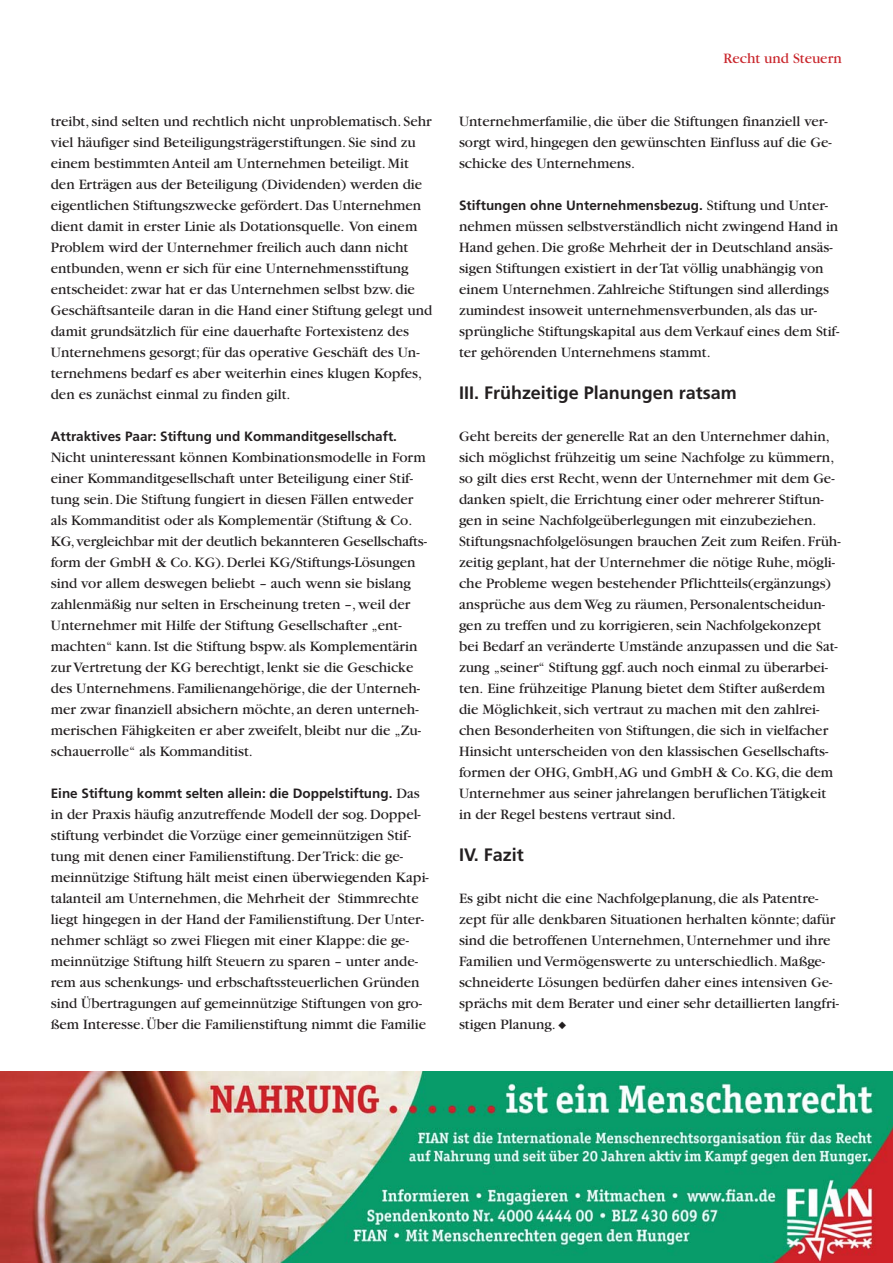
<style>
.page{position:relative;width:893px;height:1263px;background:#fff}
.page>*{position:absolute;margin:0;border:0;box-sizing:border-box;transform-origin:0 0}
.t1{font:700 18px "Frutiger";color:#231f20}
.t2{font:15px/21px "Garamond";color:#231f20}
.t3{font:15px "Garamond";color:#c9252b}
.t4{font:700 13.5px "Frutiger";color:#231f20}
.s1{font-family:"Garamond";font-weight:400;font-size:15px}
</style>
<div class="page">
<img style="left:0;top:1072px;width:892px;height:191px">
<p class="t2" style="left:51px;top:112px;width:383px">treibt, sind selten und rechtlich nicht unproblematisch. Sehr viel häufiger sind Beteiligungsträgerstiftungen. Sie sind zu einem bestimmten Anteil am Unternehmen beteiligt. Mit den Erträgen aus der Beteiligung (Dividenden) werden die eigentlichen Stiftungszwecke gefördert. Das Unternehmen dient damit in erster Linie als Dotationsquelle. Von einem Problem wird der Unternehmer freilich auch dann nicht entbunden, wenn er sich für eine Unternehmensstiftung entscheidet: zwar hat er das Unternehmen selbst bzw. die Geschäftsanteile daran in die Hand einer Stiftung gelegt und damit grundsätzlich für eine dauerhafte Fortexistenz des Unternehmens gesorgt; für das operative Geschäft des Un&shy;ternehmens bedarf es aber weiterhin eines klugen Kopfes, den es zunächst einmal zu finden gilt.</p>
<p class="t4" style="left:51px;top:431px;width:348px">Attraktives Paar: Stiftung und Kommanditgesellschaft.</p>
<p class="t2" style="left:51px;top:448px;width:378px">Nicht uninteressant können Kombinationsmodelle in Form einer Kommanditgesellschaft unter Beteiligung einer Stif&shy;tung sein. Die Stiftung fungiert in diesen Fällen entweder als Kommanditist oder als Komplementär (Stiftung &amp; Co.<br>KG, vergleichbar mit der deutlich bekannteren Gesellschafts&shy;form der GmbH &amp; Co. KG). Derlei KG/Stiftungs-Lösungen sind vor allem deswegen beliebt – auch wenn sie bislang zahlenmäßig nur selten in Erscheinung treten –, weil der Unternehmer mit Hilfe der Stiftung Gesellschafter „ent&shy;machten“ kann. Ist die Stiftung bspw. als Komplementärin zur Vertretung der KG berechtigt, lenkt sie die Geschicke des Unternehmens. Familienangehörige, die der Unterneh&shy;mer zwar finanziell absichern möchte, an deren unterneh&shy;merischen Fähigkeiten er aber zweifelt, bleibt nur die „Zu&shy;schauerrolle“ als Kommanditist.</p>
<p class="t4" style="left:51px;top:788px;width:370px">Eine Stiftung kommt selten allein: die Doppelstiftung. <span class="s1">Das</span></p>
<p class="t2" style="left:51px;top:805px;width:380px">in der Praxis häufig anzutreffende Modell der sog. Doppel&shy;stiftung verbindet die Vorzüge einer gemeinnützigen Stif&shy;tung mit denen einer Familienstiftung. Der Trick: die ge&shy;meinnützige Stiftung hält meist einen überwiegenden Kapi&shy;talanteil am Unternehmen, die Mehrheit der Stimmrechte liegt hingegen in der Hand der Familienstiftung. Der Unter&shy;nehmer schlägt so zwei Fliegen mit einer Klappe: die ge&shy;meinnützige Stiftung hilft Steuern zu sparen – unter ande&shy;rem aus schenkungs- und erbschaftssteuerlichen Gründen sind Übertragungen auf gemeinnützige Stiftungen von gro&shy;ßem Interesse. Über die Familienstiftung nimmt die Familie</p>
<p class="t3" style="left:723px;top:53px;width:120px">Recht und Steuern</p>
<p class="t2" style="left:459px;top:112px;width:374px">Unternehmerfamilie, die über die Stiftungen finanziell ver&shy;sorgt wird, hingegen den gewünschten Einfluss auf die Ge&shy;schicke des Unternehmens.</p>
<p class="t4" style="left:459px;top:200px;width:371px">Stiftungen ohne Unternehmensbezug. <span class="s1">Stiftung und Unter-</span></p>
<p class="t2" style="left:459px;top:217px;width:382px">nehmen müssen selbstverständlich nicht zwingend Hand in Hand gehen. Die große Mehrheit der in Deutschland ansäs&shy;sigen Stiftungen existiert in der Tat völlig unabhängig von einem Unternehmen. Zahlreiche Stiftungen sind allerdings zumindest insoweit unternehmensverbunden, als das ur&shy;sprüngliche Stiftungskapital aus dem Verkauf eines dem Stif&shy;ter gehörenden Unternehmens stammt.</p>
<p class="t1" style="left:459px;top:386px;width:279px">III. Frühzeitige Planungen ratsam</p>
<p class="t2" style="left:459px;top:427px;width:383px">Geht bereits der generelle Rat an den Unternehmer dahin, sich möglichst frühzeitig um seine Nachfolge zu kümmern, so gilt dies erst Recht, wenn der Unternehmer mit dem Ge&shy;danken spielt, die Errichtung einer oder mehrerer Stiftun&shy;gen in seine Nachfolgeüberlegungen mit einzubeziehen.<br>Stiftungsnachfolgelösungen brauchen Zeit zum Reifen. Früh&shy;zeitig geplant, hat der Unternehmer die nötige Ruhe, mögli&shy;che Probleme wegen bestehender Pflichtteils(ergänzungs) ansprüche aus dem Weg zu räumen, Personalentscheidun&shy;gen zu treffen und zu korrigieren, sein Nachfolgekonzept bei Bedarf an veränderte Umstände anzupassen und die Sat&shy;zung „seiner“ Stiftung ggf. auch noch einmal zu überarbei&shy;ten. Eine frühzeitige Planung bietet dem Stifter außerdem die Möglichkeit, sich vertraut zu machen mit den zahlrei&shy;chen Besonderheiten von Stiftungen, die sich in vielfacher Hinsicht unterscheiden von den klassischen Gesellschafts&shy;formen der OHG, GmbH,AG und GmbH &amp; Co. KG, die dem Unternehmer aus seiner jahrelangen beruflichen Tätigkeit in der Regel bestens vertraut sind.</p>
<p class="t1" style="left:459px;top:848px;width:66px">IV. Fazit</p>
<p class="t2" style="left:459px;top:889px;width:381px">Es gibt nicht die eine Nachfolgeplanung, die als Patentre&shy;zept für alle denkbaren Situationen herhalten könnte; dafür sind die betroffenen Unternehmen, Unternehmer und ihre Familien und Vermögenswerte zu unterschiedlich. Maßge&shy;schneiderte Lösungen bedürfen daher eines intensiven Ge&shy;sprächs mit dem Berater und einer sehr detaillierten langfri&shy;stigen Planung. ◆</p>
</div>
